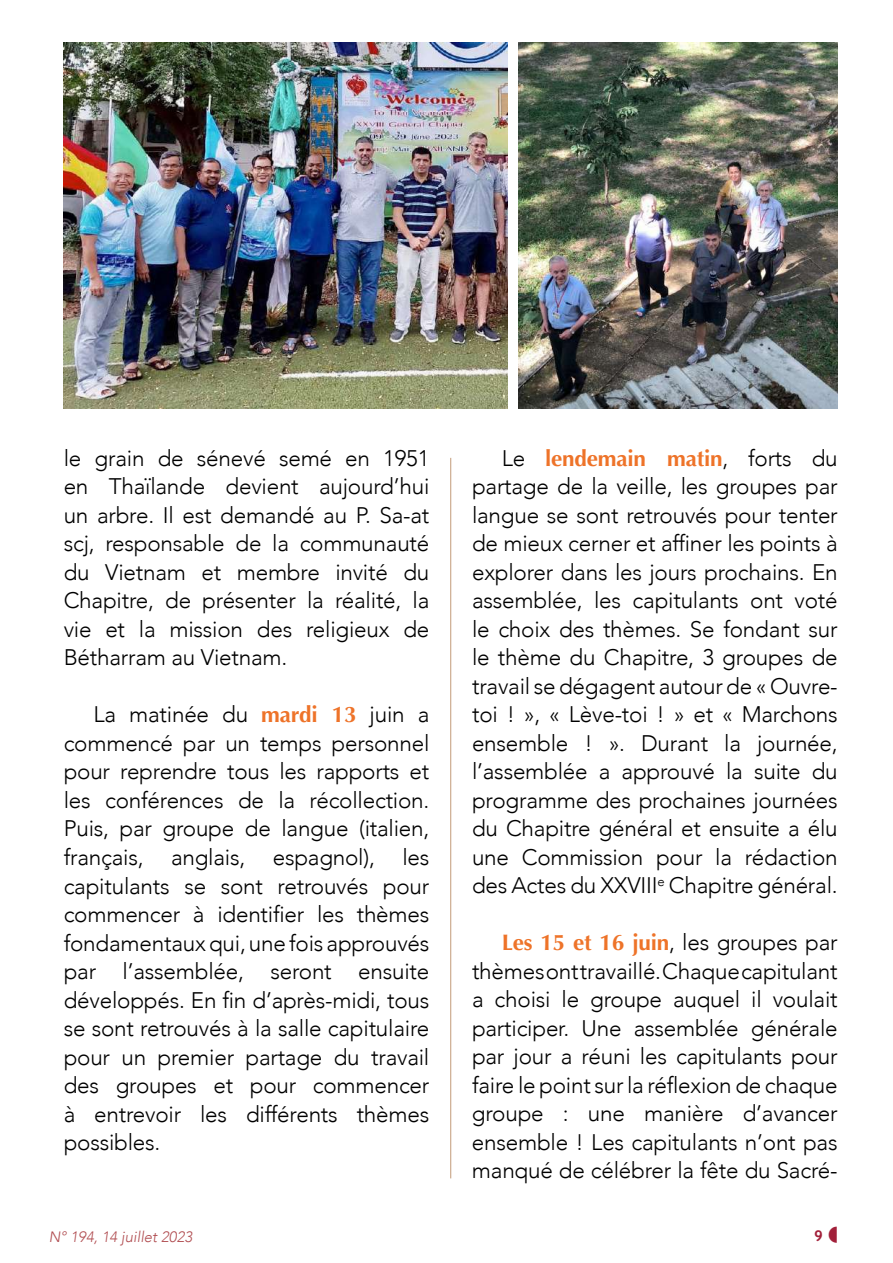
<style>
.page{position:relative;width:893px;height:1263px;background:#fff}
.page>*{position:absolute;margin:0;border:0;box-sizing:border-box;transform-origin:0 0}
.t1{font:300 22.5px/28.5px "Avenir";letter-spacing:-.01em;color:#000;text-align:justify}
.t2{font:700 22.5px "Optima";letter-spacing:-.01em;color:#ee7329}
.t3{font:italic 300 15px "Avenir";color:#b14e52}
.t4{font:700 15px "Trebuchet MS";color:#a2203a}
.s1{font-family:"Optima";font-weight:700;color:#ee7329}
.s2{font-family:"Avenir";font-weight:300;color:#000}
</style>
<div class="page">
<img style="left:519px;top:43px;width:319px;height:366px">
<hr style="left:450px;top:458px;width:1px;height:720px;background:#c29b78">
<img style="left:64px;top:43px;width:443px;height:366px">
<p class="t1" style="left:64px;top:444px;width:367px">le grain de sénevé semé en 1951 en Thaïlande devient aujourd’hui un arbre. Il est demandé au P. Sa-at scj, responsable de la communauté du Vietnam et membre invité du Chapitre, de présenter la réalité, la vie et la mission des religieux de Bétharram au Vietnam.</p>
<p class="t1" style="left:64px;top:700px;width:367px;text-indent:30px">La matinée du <span class="s1">mardi 13</span> juin a commencé par un temps personnel pour reprendre tous les rapports et les conférences de la récollection.<br>Puis, par groupe de langue (italien, français, anglais, espagnol), les capitulants se sont retrouvés pour commencer à identifier les thèmes fondamentaux qui, une fois approuvés par l’assemblée, seront ensuite développés. En fin d’après-midi, tous se sont retrouvés à la salle capitulaire pour un premier partage du travail des groupes et pour commencer à entrevoir les différents thèmes possibles.</p>
<p class="t2" style="left:502px;top:445px;width:337px"><span class="s2">Le</span> lendemain matin<span class="s2">, forts du</span></p>
<p class="t1" style="left:472px;top:472px;width:367px">partage de la veille, les groupes par langue se sont retrouvés pour tenter de mieux cerner et affiner les points à explorer dans les jours prochains. En assemblée, les capitulants ont voté le choix des thèmes. Se fondant sur le thème du Chapitre, 3 groupes de travail se dégagent autour de « Ouvre&shy;toi ! », « Lève-toi ! » et « Marchons ensemble ! ». Durant la journée, l’assemblée a approuvé la suite du programme des prochaines journées du Chapitre général et ensuite a élu une Commission pour la rédaction des Actes du XXVIII<sup>e</sup> Chapitre général.</p>
<p class="t1" style="left:472px;top:928px;width:367px;text-indent:30px"><span class="s1">Les 15 et 16 juin</span>, les groupes par thèmes ont travaillé. Chaque capitulant a choisi le groupe auquel il voulait participer. Une assemblée générale par jour a réuni les capitulants pour faire le point sur la réflexion de chaque groupe : une manière d’avancer ensemble ! Les capitulants n’ont pas manqué de célébrer la fête du Sacré-</p>
<p class="t3" style="left:49px;top:1228px;width:145px">N° 194, 14 juillet 2023</p>
<p class="t4" style="left:814px;top:1226px;width:10px">9</p>
</div>
